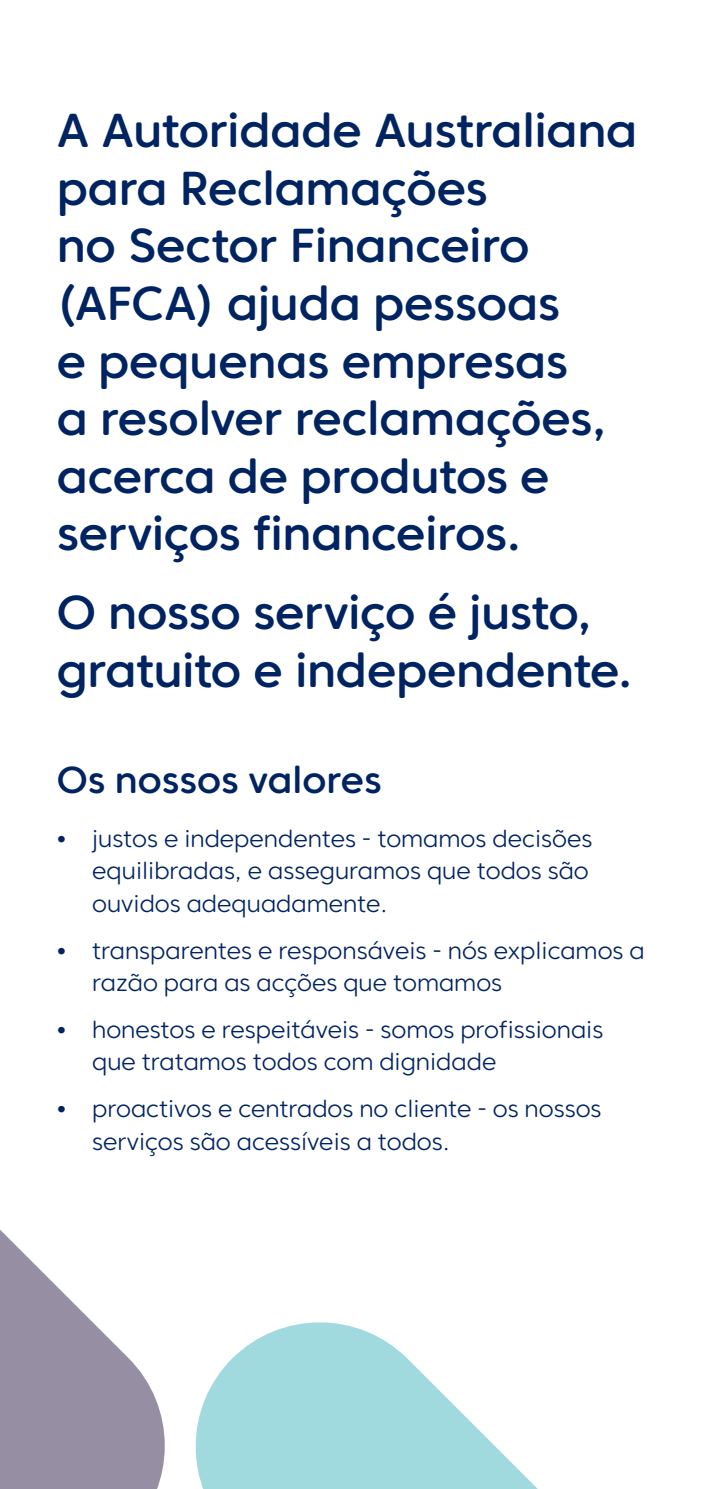
<style>
.page{position:relative;width:702px;height:1489px;background:#fff}
.page>*{position:absolute;margin:0;border:0;box-sizing:border-box;transform-origin:0 0}
.t1{font:500 47.5px/57.5px "Core Sans CR 55";letter-spacing:-.01em;color:#002361}
.t2{font:500 37.5px "Core Sans CR 55";color:#002361}
.t3{font:300 23.75px/32.5px "Core Sans CR 35";color:#002361}
.s1{font-family:"Core Sans CR 65";font-weight:700}
</style>
<div class="page">
<svg style="left:195px;top:1322px;width:342px;height:166px;fill:#a1dade"></svg>
<svg style="left:0;top:1230px;width:165px;height:258px;fill:#968ea3"></svg>
<h1 class="t1" style="left:57px;top:101px;width:582px">A Autoridade Australiana para Reclamações<br>no Sector Financeiro (AFCA) ajuda pessoas<br>e pequenas empresas<br>a resolver reclamações, acerca de produtos e serviços financeiros.</h1>
<h1 class="t1" style="left:57px;top:583px;width:577px">O nosso serviço é justo, gratuito e independente.</h1>
<h2 class="t2" style="left:57px;top:756px;width:326px">Os nossos valores</h2>
<p class="t3" style="left:92px;top:822px;width:501px;text-indent:-35px"><span class="s1">•</span> justos e independentes - tomamos decisões equilibradas, e asseguramos que todos são ouvidos adequadamente.</p>
<p class="t3" style="left:92px;top:933px;width:554px;text-indent:-35px"><span class="s1">•</span> transparentes e responsáveis - nós explicamos a razão para as acções que tomamos</p>
<p class="t3" style="left:92px;top:1012px;width:512px;text-indent:-35px"><span class="s1">•</span> honestos e respeitáveis - somos profissionais que tratamos todos com dignidade</p>
<p class="t3" style="left:92px;top:1092px;width:511px;text-indent:-35px"><span class="s1">•</span> proactivos e centrados no cliente - os nossos serviços são acessíveis a todos.</p>
</div>
